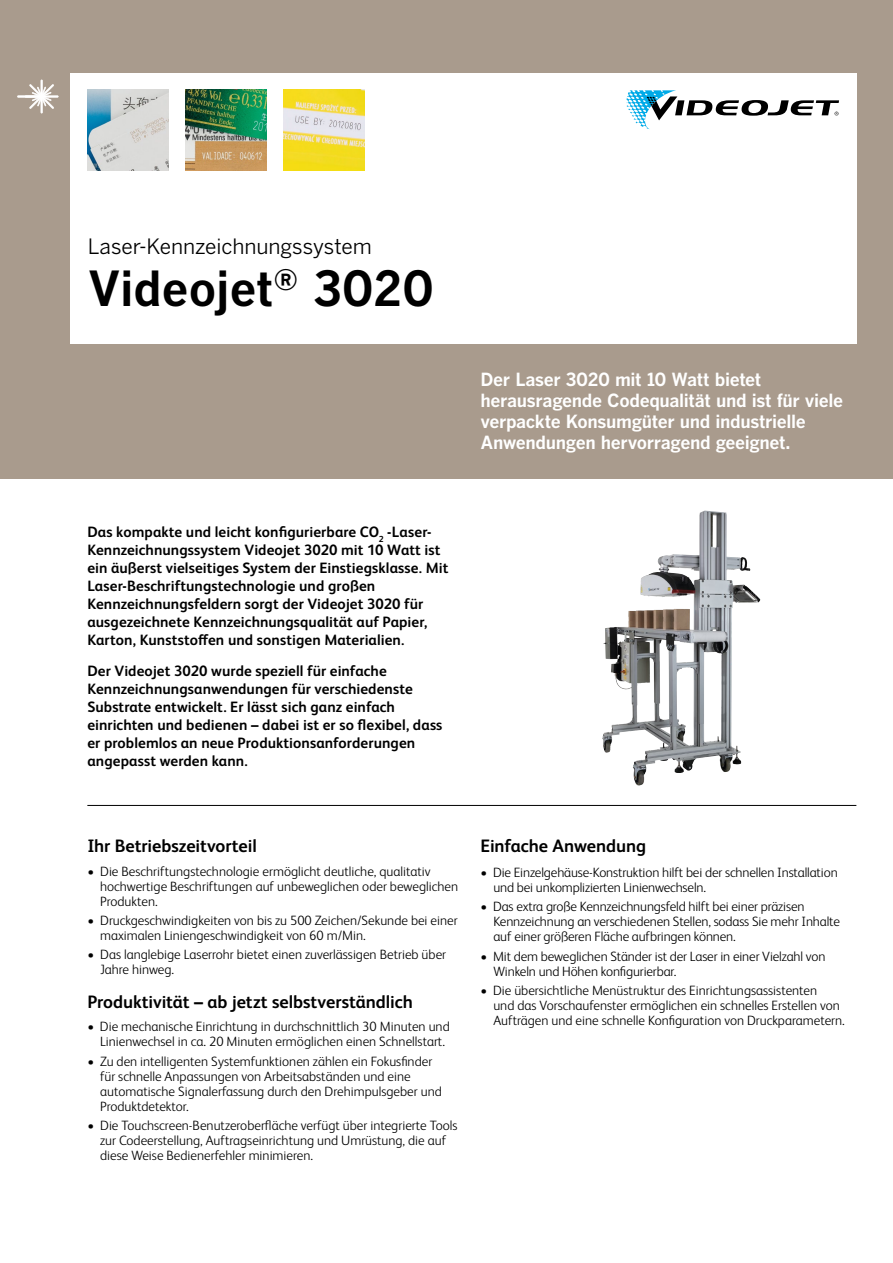
<style>
.page{position:relative;width:893px;height:1263px;background:#fff}
.page>*{position:absolute;margin:0;border:0;box-sizing:border-box;transform-origin:0 0}
.t1{font:700 48px "Benton Gothic";color:#000}
.t2{font:21px "Benton Gothic";letter-spacing:-.01em;color:#000}
.t3{font:700 18px/21px "Benton Gothic";letter-spacing:-.02em;color:#fff}
.t4{font:700 18px "FS Albert Pro";letter-spacing:-.005em;color:#000}
.t5{font:700 15px/18px "FS Albert Pro";letter-spacing:.005em;color:#000}
.t6{font:300 13.5px/15px "FS Albert Pro";color:#000}
</style>
<div class="page">
<div style="left:0;top:0;width:893px;height:478px;background:#a99b8d"></div>
<div style="left:70px;top:73px;width:787px;height:270px;background:#fff"></div>
<hr style="left:17px;top:95px;width:26px;height:3px;background:#fff">
<hr style="left:25px;top:95px;width:34px;height:3px;background:#fff">
<hr style="left:41px;top:80px;width:2px;height:33px;background:#fff">
<svg style="left:29px;top:84px;width:25px;height:25px"></svg>
<hr style="left:87px;top:805px;width:769px;height:1px;background:#000">
<img style="left:186px;top:90px;width:81px;height:81px">
<img style="left:284px;top:90px;width:81px;height:81px">
<img style="left:87px;top:90px;width:81px;height:81px">
<img style="left:603px;top:511px;width:101px;height:221px">
<svg style="left:626px;top:90px;width:213px;height:39px"></svg>
<h2 class="t2" style="left:88px;top:234px;width:286px">Laser-Kennzeichnungssystem</h2>
<h1 class="t1" style="left:88px;top:261px;width:348px">Videojet<sup>®</sup> 3020</h1>
<h3 class="t3" style="left:480px;top:369px;width:364px">Der Laser 3020 mit 10 Watt bietet herausragende Codequalität und ist für viele verpackte Konsumgüter und industrielle Anwendungen hervorragend geeignet.</h3>
<p class="t5" style="left:87px;top:522px;width:363px">Das kompakte und leicht konfigurierbare CO<sub>2</sub> -Laser-Kennzeichnungssystem Videojet 3020 mit 10 Watt ist ein äußerst vielseitiges System der Einstiegsklasse. Mit Laser-Beschriftungstechnologie und großen Kennzeichnungsfeldern sorgt der Videojet 3020 für ausgezeichnete Kennzeichnungsqualität auf Papier, Karton, Kunststoffen und sonstigen Materialien.</p>
<p class="t5" style="left:87px;top:661px;width:357px">Der Videojet 3020 wurde speziell für einfache Kennzeichnungsanwendungen für verschiedenste Substrate entwickelt. Er lässt sich ganz einfach einrichten und bedienen – dabei ist er so flexibel, dass er problemlos an neue Produktionsanforderungen angepasst werden kann.</p>
<h3 class="t4" style="left:87px;top:833px;width:171px">Ihr Betriebszeitvorteil</h3>
<p class="t6" style="left:100px;top:863px;width:359px;text-indent:-13px">• Die Beschriftungstechnologie ermöglicht deutliche, qualitativ hochwertige Beschriftungen auf unbeweglichen oder beweglichen<br>Produkten.</p>
<p class="t6" style="left:100px;top:912px;width:359px;text-indent:-13px">• Druckgeschwindigkeiten von bis zu 500 Zeichen/Sekunde bei einer maximalen Liniengeschwindigkeit von 60 m/Min.</p>
<p class="t6" style="left:100px;top:946px;width:348px;text-indent:-13px">• Das langlebige Laserrohr bietet einen zuverlässigen Betrieb über<br>Jahre hinweg.</p>
<h3 class="t4" style="left:87px;top:989px;width:327px">Produktivität – ab jetzt selbstverständlich</h3>
<p class="t6" style="left:87px;top:1018px;width:364px;text-align:center">• Die mechanische Einrichtung in durchschnittlich 30 Minuten und<br>Linienwechsel in ca. 20 Minuten ermöglichen einen Schnellstart.</p>
<p class="t6" style="left:100px;top:1053px;width:343px;text-indent:-13px">• Zu den intelligenten Systemfunktionen zählen ein Fokusfinder für schnelle Anpassungen von Arbeitsabständen und eine automatische Signalerfassung durch den Drehimpulsgeber und Produktdetektor.</p>
<p class="t6" style="left:100px;top:1117px;width:359px;text-indent:-13px">• Die Touchscreen-Benutzeroberfläche verfügt über integrierte Tools zur Codeerstellung, Auftragseinrichtung und Umrüstung, die auf diese Weise Bedienerfehler minimieren.</p>
<h3 class="t4" style="left:481px;top:833px;width:167px">Einfache Anwendung</h3>
<p class="t6" style="left:493px;top:864px;width:346px;text-indent:-13px">• Die Einzelgehäuse-Konstruktion hilft bei der schnellen Installation und bei unkomplizierten Linienwechseln.</p>
<p class="t6" style="left:493px;top:898px;width:348px;text-indent:-13px">• Das extra große Kennzeichnungsfeld hilft bei einer präzisen<br>Kennzeichnung an verschiedenen Stellen, sodass Sie mehr Inhalte auf einer größeren Fläche aufbringen können.</p>
<p class="t6" style="left:493px;top:948px;width:333px;text-indent:-13px">• Mit dem beweglichen Ständer ist der Laser in einer Vielzahl von<br>Winkeln und Höhen konfigurierbar.</p>
<p class="t6" style="left:493px;top:982px;width:353px;text-indent:-13px">• Die übersichtliche Menüstruktur des Einrichtungsassistenten<br>und das Vorschaufenster ermöglichen ein schnelles Erstellen von<br>Aufträgen und eine schnelle Konfiguration von Druckparametern.</p>
</div>
